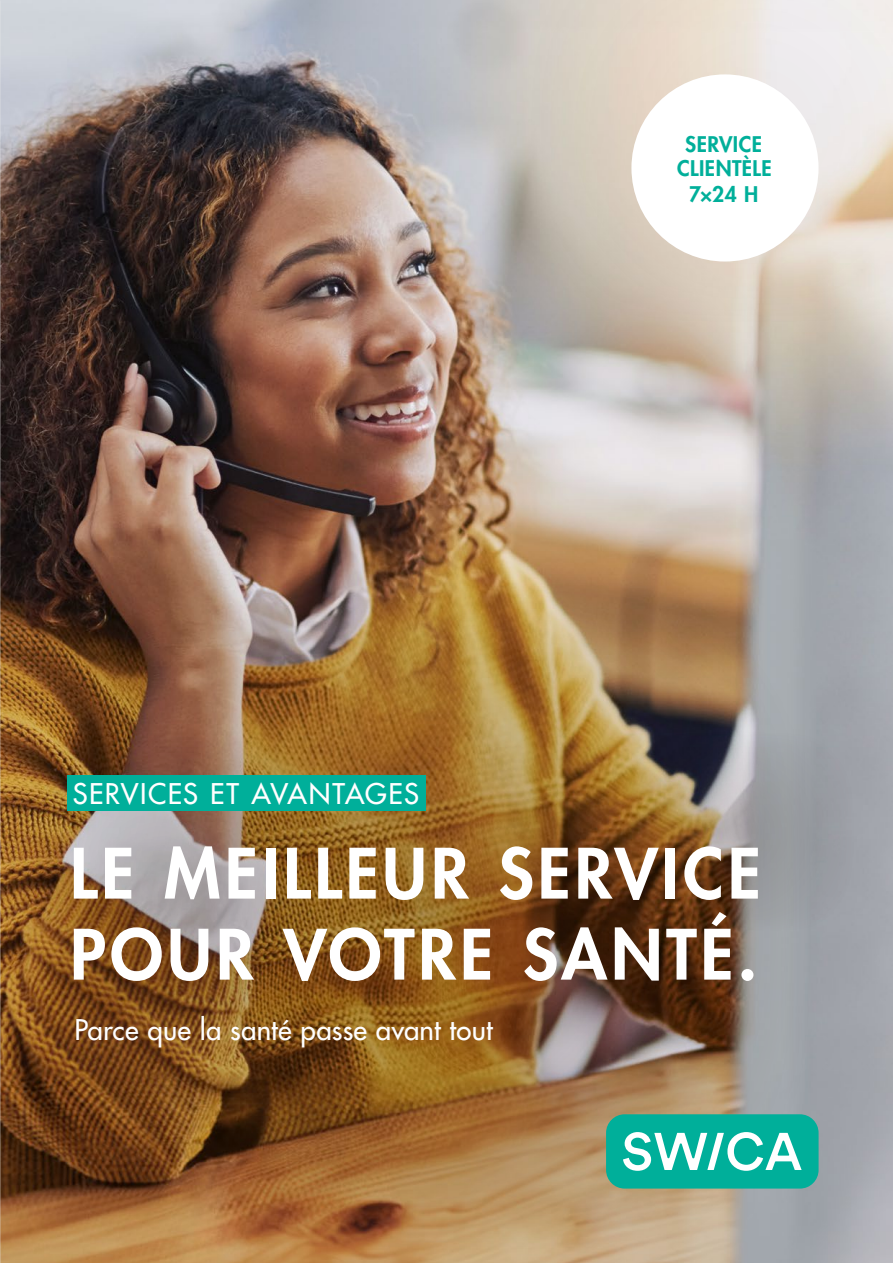
<style>
.page{position:relative;width:893px;height:1263px;background:#fff}
.page>*{position:absolute;margin:0;border:0;box-sizing:border-box;transform-origin:0 0}
.t1{font:800 67.5px/81px "Futura Std";letter-spacing:.06em;color:#fff}
.t2{font:500 27.75px "Futura Std";letter-spacing:.01em;color:#fff}
.t3{font:500 27.75px "Futura Std";letter-spacing:.045em;color:#fff}
.t4{font:800 21px/24px "Futura Std";letter-spacing:.02em;color:#00af9a;text-align:center}
</style>
<div class="page">
<img style="left:0;top:0;width:893px;height:1263px">
<img style="left:26px;top:581px;width:792px;height:670px">
<svg style="left:519px;top:0;width:374px;height:327px;background:#dad0c5"></svg>
<img style="left:0;top:732px;width:327px;height:283px">
<svg style="left:620px;top:732px;width:236px;height:199px;background:#887a6d"></svg>
<div style="left:606px;top:1114px;width:213px;height:74px;background:#00af9a;border-radius:19px"></div>
<svg style="left:623px;top:1132px;width:179px;height:39px"></svg>
<div style="left:67px;top:775px;width:358px;height:36px;background:#00af9a"></div>
<div style="left:631px;top:74px;width:187px;height:187px;background:#fff;border-radius:50%"></div>
<p class="t3" style="left:73px;top:776px;width:348px">SERVICES ET AVANTAGES</p>
<p class="t4" style="left:677px;top:132px;width:96px">SERVICE<br>CLIENTÈLE</p>
<p class="t4" style="left:689px;top:182px;width:71px">7×24 H</p>
<p class="t1" style="left:70px;top:833px;width:692px">LE MEILLEUR SERVICE<br>POUR VOTRE SANTÉ.</p>
<p class="t2" style="left:74px;top:1012px;width:420px">Parce que la santé passe avant tout</p>
</div>
